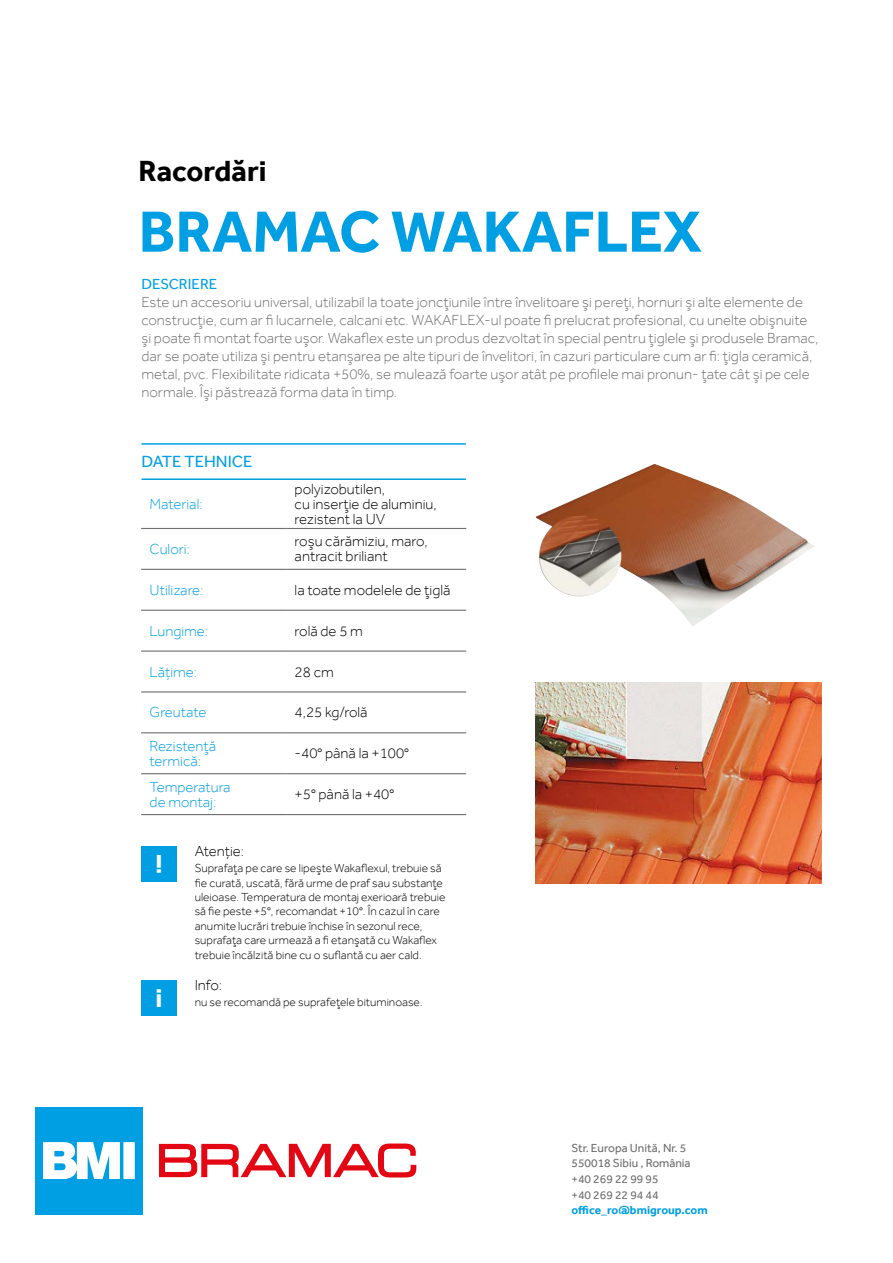
<style>
.page{position:relative;width:893px;height:1263px;background:#fff}
.page>*{position:absolute;margin:0;border:0;box-sizing:border-box;transform-origin:0 0}
.t1{font:700 60px "Effra";color:#009fe3}
.t2{font:700 30px "Effra";color:#000}
.t3{font:700 27px "Effra";color:#fff}
.t4{font:16.65px "Effra";color:#009fe3}
.t5{font:300 15px/18px "Effra";color:#706f6f}
.t6{font:300 15px/15px "Effra";color:#000}
.t7{font:300 15px/15px "Effra";color:#009fe3}
.t8{font:15px "Effra";color:#009fe3}
.t9{font:300 12px/14.4px "Effra";color:#000}
.t10{font:12px/15.8px "Effra";color:#706f6f}
.t11{font:700 12px "Effra";color:#009fe3}
</style>
<div class="page">
<hr style="left:141px;top:478px;width:325px;height:2px;background:#009fe3">
<hr style="left:141px;top:443px;width:325px;height:2px;background:#009fe3">
<svg style="left:159px;top:1143px;width:257px;height:34px"></svg>
<div style="left:36px;top:1107px;width:107px;height:107px;background:#009fe3"></div>
<svg style="left:43px;top:1142px;width:92px;height:37px;background:#ceecf9"></svg>
<hr style="left:141px;top:528px;width:145px;height:1px;background:#706f6f">
<hr style="left:286px;top:528px;width:180px;height:1px;background:#706f6f">
<hr style="left:141px;top:569px;width:145px;height:1px;background:#706f6f">
<hr style="left:286px;top:569px;width:180px;height:1px;background:#706f6f">
<hr style="left:141px;top:610px;width:145px;height:1px;background:#706f6f">
<hr style="left:286px;top:610px;width:180px;height:1px;background:#706f6f">
<hr style="left:141px;top:650px;width:145px;height:2px;background:#706f6f">
<hr style="left:286px;top:650px;width:180px;height:2px;background:#706f6f">
<hr style="left:141px;top:691px;width:145px;height:1px;background:#706f6f">
<hr style="left:286px;top:691px;width:180px;height:1px;background:#706f6f">
<hr style="left:141px;top:732px;width:145px;height:1px;background:#706f6f">
<hr style="left:286px;top:732px;width:180px;height:1px;background:#706f6f">
<hr style="left:141px;top:773px;width:145px;height:1px;background:#706f6f">
<hr style="left:286px;top:773px;width:180px;height:1px;background:#706f6f">
<hr style="left:141px;top:814px;width:145px;height:1px;background:#706f6f">
<hr style="left:286px;top:814px;width:180px;height:1px;background:#706f6f">
<div style="left:141px;top:846px;width:36px;height:36px;background:#009fe3"></div>
<div style="left:141px;top:980px;width:36px;height:36px;background:#009fe3"></div>
<img style="left:536px;top:464px;width:278px;height:162px">
<img style="left:536px;top:682px;width:285px;height:202px">
<h2 class="t2" style="left:139px;top:153px;width:129px">Racordări</h2>
<h1 class="t1" style="left:139px;top:196px;width:565px">BRAMAC WAKAFLEX</h1>
<p class="t8" style="left:141px;top:275px;width:77px">DESCRIERE</p>
<p class="t5" style="left:141px;top:293px;width:678px">Este un accesoriu universal, utilizabil la toate joncţiunile între învelitoare şi pereţi, hornuri şi alte elemente de construcţie, cum ar fi lucarnele, calcani etc. WAKAFLEX-ul poate fi prelucrat profesional, cu unelte obişnuite şi poate fi montat foarte uşor. Wakaflex este un produs dezvoltat în special pentru ţiglele şi produsele Bramac, dar se poate utiliza şi pentru etanşarea pe alte tipuri de învelitori, în cazuri particulare cum ar fi: ţigla ceramică, metal, pvc. Flexibilitate ridicata +50%, se mulează foarte uşor atât pe profilele mai pronun- ţate cât şi pe cele normale. Îşi păstrează forma data în timp.</p>
<p class="t4" style="left:141px;top:451px;width:113px">DATE TEHNICE</p>
<p class="t7" style="left:150px;top:496px;width:55px">Material:</p>
<p class="t6" style="left:295px;top:481px;width:144px">polyizobutilen,<br>cu inserţie de aluminiu, rezistent la UV</p>
<p class="t7" style="left:150px;top:541px;width:42px">Culori:</p>
<p class="t6" style="left:295px;top:534px;width:135px">roşu cărămiziu, maro, antracit briliant</p>
<p class="t7" style="left:150px;top:582px;width:55px">Utilizare:</p>
<p class="t6" style="left:295px;top:582px;width:157px">la toate modelele de ţiglă</p>
<p class="t7" style="left:150px;top:623px;width:60px">Lungime:</p>
<p class="t6" style="left:295px;top:623px;width:70px">rolă de 5 m</p>
<p class="t7" style="left:150px;top:664px;width:49px">Lățime:</p>
<p class="t6" style="left:295px;top:664px;width:41px">28 cm</p>
<p class="t7" style="left:150px;top:705px;width:58px">Greutate</p>
<p class="t6" style="left:295px;top:705px;width:74px">4,25 kg/rolă</p>
<p class="t7" style="left:150px;top:738px;width:68px">Rezistenţă termică:</p>
<p class="t6" style="left:295px;top:745px;width:116px">-40° până la +100°</p>
<p class="t7" style="left:150px;top:779px;width:83px">Temperatura de montaj:</p>
<p class="t6" style="left:295px;top:786px;width:101px">+5° până la +40°</p>
<p class="t6" style="left:195px;top:843px;width:51px">Atenție:</p>
<h3 class="t3" style="left:162px;top:880px;width:8px;rotate:-180deg">i</h3>
<p class="t9" style="left:195px;top:861px;width:252px">Suprafaţa pe care se lipeşte Wakaflexul, trebuie să fie curată, uscată, fără urme de praf sau substanţe uleioase. Temperatura de montaj exerioară trebuie să fie peste +5°, recomandat +10°. În cazul în care anumite lucrări trebuie închise în sezonul rece, suprafaţa care urmează a fi etanşată cu Wakaflex trebuie încălzită bine cu o suflantă cu aer cald.</p>
<p class="t9" style="left:195px;top:995px;width:229px">nu se recomandă pe suprafeţele bituminoase.</p>
<p class="t6" style="left:195px;top:977px;width:29px">Info:</p>
<h3 class="t3" style="left:155px;top:982px;width:8px">i</h3>
<p class="t10" style="left:571px;top:1139px;width:121px">Str. Europa Unită, Nr. 5<br>550018 Sibiu , România +40 269 22 99 95<br>+40 269 22 94 44</p>
<p class="t11" style="left:571px;top:1203px;width:138px">office_ro@bmigroup.com</p>
</div>
